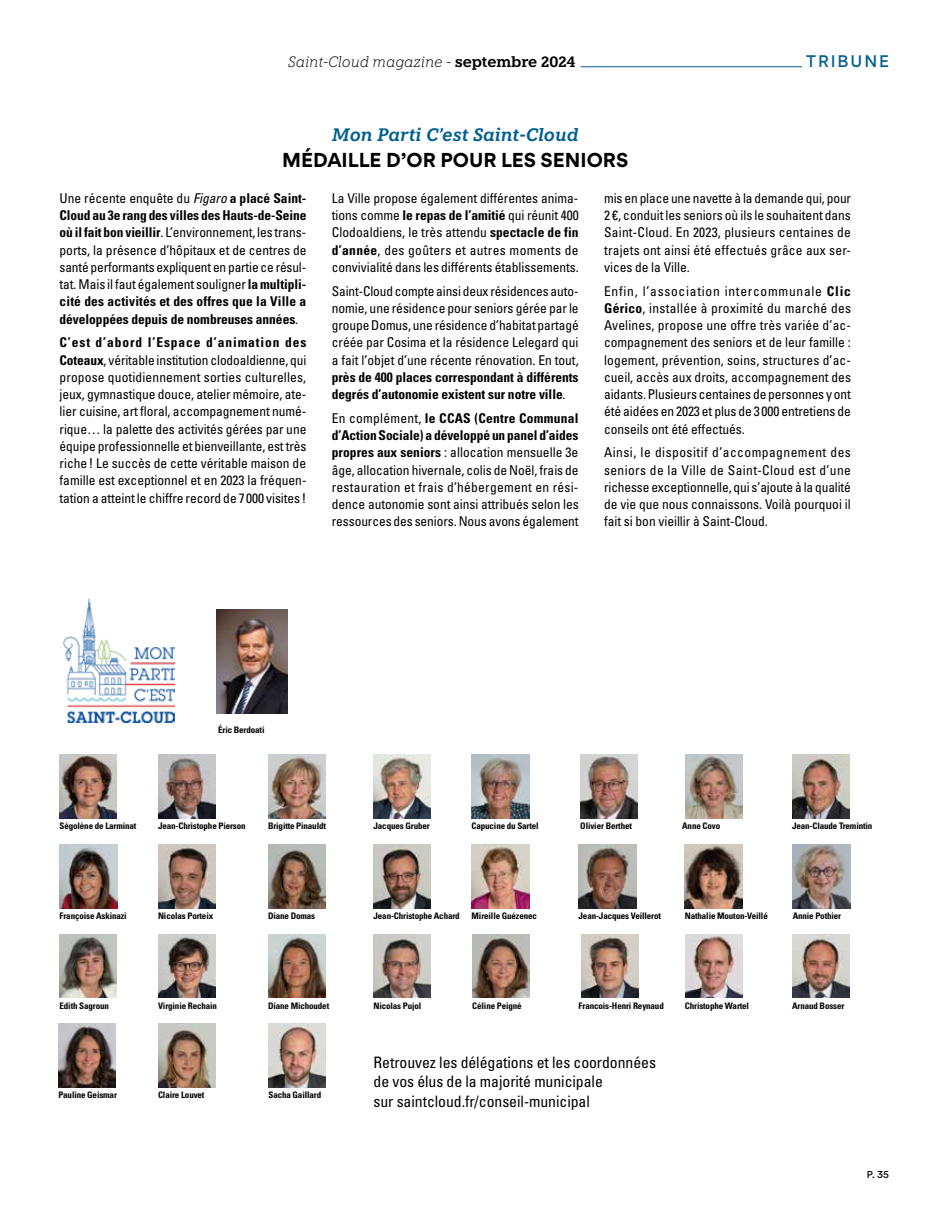
<style>
.page{position:relative;width:936px;height:1212px;background:#fff}
.page>*{position:absolute;margin:0;border:0;box-sizing:border-box;transform-origin:0 0}
.t1{font:700 18px "Gordita";color:#000}
.t2{font:italic 600 18px "Knile";color:#005f90}
.t3{font:condensed 15.75px/19.5px "Univers LT Std";letter-spacing:-.005em;color:#000}
.t4{font:italic 300 15px "Knile";letter-spacing:-.01em;color:#000}
.t5{font:500 15px "Gordita";letter-spacing:.13em;color:#005f90}
.t6{font:condensed 13.5px/17.2px "Univers LT Std";letter-spacing:-.005em;color:#000;text-align:justify}
.t7{font:700 condensed 13.5px/17.2px "Univers LT Std";letter-spacing:-.005em;color:#000}
.t8{font:700 condensed 9px "Univers LT Std";letter-spacing:-.015em;color:#000}
.t9{font:500 9px "Gordita";color:#000}
.s1{font-weight:600;font-style:normal}
.s2{font-style:italic}
.s3{font-weight:700}
.s4{font-weight:400}
</style>
<div class="page">
<img style="left:63px;top:598px;width:111px;height:124px">
<img style="left:217px;top:610px;width:70px;height:104px">
<img style="left:60px;top:754px;width:57px;height:64px">
<img style="left:158px;top:754px;width:57px;height:64px">
<img style="left:268px;top:754px;width:57px;height:64px">
<img style="left:373px;top:754px;width:58px;height:64px">
<img style="left:471px;top:754px;width:58px;height:64px">
<img style="left:580px;top:754px;width:57px;height:64px">
<img style="left:685px;top:754px;width:57px;height:64px">
<img style="left:60px;top:845px;width:57px;height:63px">
<img style="left:158px;top:845px;width:57px;height:63px">
<img style="left:268px;top:1023px;width:58px;height:64px">
<img style="left:268px;top:845px;width:57px;height:63px">
<img style="left:373px;top:845px;width:58px;height:63px">
<img style="left:60px;top:934px;width:57px;height:64px">
<img style="left:581px;top:934px;width:58px;height:64px">
<img style="left:158px;top:934px;width:57px;height:64px">
<img style="left:578px;top:845px;width:58px;height:63px">
<img style="left:158px;top:1023px;width:57px;height:64px">
<img style="left:471px;top:845px;width:58px;height:63px">
<img style="left:58px;top:1023px;width:58px;height:64px">
<img style="left:472px;top:934px;width:57px;height:64px">
<img style="left:268px;top:934px;width:57px;height:64px">
<img style="left:373px;top:934px;width:58px;height:64px">
<img style="left:684px;top:845px;width:58px;height:63px">
<img style="left:685px;top:934px;width:57px;height:64px">
<img style="left:792px;top:934px;width:57px;height:64px">
<img style="left:792px;top:754px;width:57px;height:64px">
<img style="left:792px;top:845px;width:58px;height:63px">
<hr style="left:580px;top:66px;width:221px;height:1px;background:#005f90">
<p class="t4" style="left:288px;top:53px;width:289px">Saint-Cloud magazine - <span class="s1">septembre 2024</span></p>
<p class="t5" style="left:806px;top:50px;width:84px">TRIBUNE</p>
<h1 class="t2" style="left:332px;top:124px;width:248px">Mon Parti C’est Saint-Cloud</h1>
<h1 class="t1" style="left:282px;top:145px;width:348px">MÉDAILLE D’OR POUR LES SENIORS</h1>
<p class="t6" style="left:60px;top:189px;width:248px">Une récente enquête du <span class="s2">Figaro</span> <span class="s3">a placé Saint-Cloud au 3e rang des villes des Hauts-de-Seine où il fait bon vieillir</span>. L’environnement, les trans&shy;ports, la présence d’hôpitaux et de centres de santé performants expliquent en partie ce résul&shy;tat. Mais il faut également souligner <span class="s3">la multipli&shy;cité des activités et des offres que la Ville a développées depuis de nombreuses années</span>.</p>
<p class="t6" style="left:60px;top:334px;width:248px"><span class="s3">C’est d’abord l’Espace d’animation des Coteaux</span>, véritable institution clodoaldienne, qui propose quotidiennement sorties culturelles, jeux, gymnastique douce, atelier mémoire, ate&shy;lier cuisine, art floral, accompagnement numé&shy;rique… la palette des activités gérées par une équipe professionnelle et bienveillante, est très riche! Le succès de cette véritable maison de famille est exceptionnel et en 2023 la fréquen&shy;tation a atteint le chiffre record de 7000 visites !</p>
<p class="t6" style="left:332px;top:189px;width:248px">La Ville propose également différentes anima&shy;tions comme <span class="s3">le repas de l’amitié</span> qui réunit 400<br>Clodoaldiens, le très attendu <span class="s3">spectacle de fin d’année</span>, des goûters et autres moments de convivialité dans les différents établissements.</p>
<p class="t6" style="left:332px;top:282px;width:248px">Saint-Cloud compte ainsi deux résidences auto&shy;nomie, une résidence pour seniors gérée par le groupe Domus, une résidence d’habitat partagé créée par Cosima et la résidence Lelegard qui a fait l’objet d’une récente rénovation. En tout,</p>
<p class="t7" style="left:332px;top:368px;width:248px">près de 400 places correspondant à différents degrés d’autonomie existent sur notre ville<span class="s4">.</span></p>
<p class="t6" style="left:332px;top:409px;width:248px">En complément, <span class="s3">le CCAS (Centre Communal d’Action Sociale) a développé un panel d’aides propres aux seniors</span> : allocation mensuelle 3e âge, allocation hivernale, colis de Noël, frais de restauration et frais d’hébergement en rési&shy;dence autonomie sont ainsi attribués selon les ressources des seniors. Nous avons également</p>
<p class="t6" style="left:604px;top:189px;width:248px">mis en place une navette à la demande qui, pour 2 €, conduit les seniors où ils le souhaitent dans Saint-Cloud. En 2023, plusieurs centaines de trajets ont ainsi été effectués grâce aux ser&shy;vices de la Ville.</p>
<p class="t6" style="left:604px;top:282px;width:248px">Enfin, l’association intercommunale <span class="s3">Clic Gérico</span>, installée à proximité du marché des Avelines, propose une offre très variée d’ac&shy;compagnement des seniors et de leur famille : logement, prévention, soins, structures d’ac&shy;cueil, accès aux droits, accompagnement des aidants. Plusieurs centaines de personnes y ont été aidées en 2023 et plus de 3 000 entretiens de conseils ont été effectués.</p>
<p class="t6" style="left:604px;top:444px;width:248px">Ainsi, le dispositif d’accompagnement des seniors de la Ville de Saint-Cloud est d’une richesse exceptionnelle, qui s’ajoute à la qualité de vie que nous connaissons. Voilà pourquoi il fait si bon vieillir à Saint-Cloud.</p>
<p class="t8" style="left:218px;top:724px;width:48px">Éric Berdoati</p>
<p class="t8" style="left:60px;top:820px;width:78px">Ségolène de Larminat</p>
<p class="t8" style="left:158px;top:820px;width:89px">Jean-Christophe Pierson</p>
<p class="t8" style="left:268px;top:820px;width:59px">Brigitte Pinauldt</p>
<p class="t8" style="left:373px;top:820px;width:58px">Jacques Gruber</p>
<p class="t8" style="left:471px;top:820px;width:69px">Capucine du Sartel</p>
<p class="t8" style="left:580px;top:820px;width:53px">Olivier Berthet</p>
<p class="t8" style="left:682px;top:820px;width:39px">Anne Covo</p>
<p class="t8" style="left:792px;top:820px;width:82px">Jean-Claude Tremintin</p>
<p class="t8" style="left:60px;top:910px;width:69px">Françoise Askinazi</p>
<p class="t8" style="left:158px;top:910px;width:57px">Nicolas Porteix</p>
<p class="t8" style="left:268px;top:910px;width:49px">Diane Domas</p>
<p class="t8" style="left:373px;top:910px;width:88px">Jean-Christophe Achard</p>
<p class="t8" style="left:471px;top:910px;width:67px">Mireille Guézenec</p>
<p class="t8" style="left:578px;top:910px;width:84px">Jean-Jacques Veillerot</p>
<p class="t8" style="left:684px;top:910px;width:84px">Nathalie Mouton-Veillé</p>
<p class="t8" style="left:792px;top:910px;width:50px">Annie Pothier</p>
<p class="t8" style="left:60px;top:1000px;width:51px">Edith Sagroun</p>
<p class="t8" style="left:158px;top:1000px;width:60px">Virginie Rechain</p>
<p class="t8" style="left:578px;top:1000px;width:87px">Francois-Henri Reynaud</p>
<p class="t8" style="left:268px;top:1000px;width:63px">Diane Michoudet</p>
<p class="t8" style="left:373px;top:1000px;width:49px">Nicolas Pujol</p>
<p class="t8" style="left:472px;top:1000px;width:51px">Céline Peigné</p>
<p class="t8" style="left:58px;top:1089px;width:60px">Pauline Geismar</p>
<p class="t8" style="left:158px;top:1089px;width:48px">Claire Louvet</p>
<p class="t8" style="left:268px;top:1089px;width:54px">Sacha Gaillard</p>
<p class="t3" style="left:373px;top:1052px;width:284px">Retrouvez les délégations et les coordonnées de vos élus de la majorité municipale<br>sur saintcloud.fr/conseil-municipal</p>
<p class="t8" style="left:684px;top:1000px;width:66px">Christophe Wartel</p>
<p class="t8" style="left:792px;top:1000px;width:54px">Arnaud Bosser</p>
<p class="t9" style="left:866px;top:1168px;width:24px">P. 35</p>
</div>
